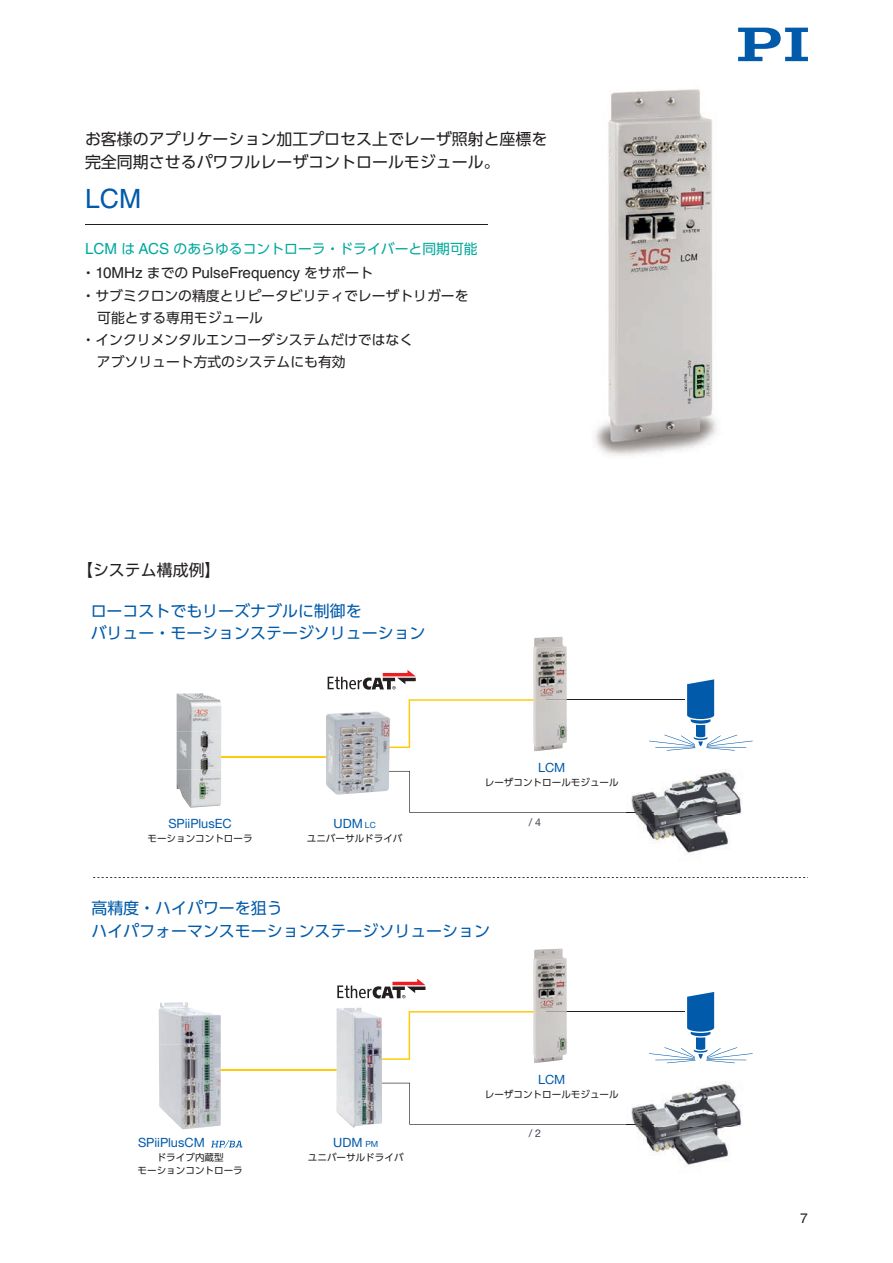
<style>
.page{position:relative;width:893px;height:1263px;background:#fff}
.page>*{position:absolute;margin:0;border:0;box-sizing:border-box;transform-origin:0 0}
.t1{font:26.55px "Helvetica LT Std";color:#015aaa}
.t2{font:15.9px/22.4px "UD Shin Go Pr 6";color:#015aaa}
.t3{font:15.9px/22.4px "UD Shin Go Pr 6";color:#231f20}
.t4{font:15.15px "Helvetica LT Std";color:#231f20}
.t5{font:13.8px/22.4px "UD Shin Go Pr 6";color:#231f20}
.t6{font:13.8px "UD Shin Go Pr 6";color:#00a99d}
.t7{font:13.8px "Helvetica LT Std";color:#231f20}
.t8{font:12.75px "Helvetica Neue LT Std";color:#015aaa}
.t9{font:10.65px "Helvetica Neue LT Std";color:#3b4151}
.t10{font:9.6px/12.8px "UD Shin Go Pr 6";color:#231f20;text-align:center}
.s1{font-family:"Helvetica LT Std";font-size:15.15px}
.s2{font-family:"UD Shin Go Pr 6";font-size:13.8px}
.s3{font-size:8.55px}
</style>
<div class="page">
<svg style="left:390px;top:771px;width:236px;height:42px"></svg>
<hr style="left:219px;top:756px;width:115px;height:2px;background:#feca0a">
<hr style="left:219px;top:1069px;width:125px;height:2px;background:#feca0a">
<svg style="left:93px;top:877px;width:715px;height:1px"></svg>
<svg style="left:211px;top:1140px;width:31px;height:8px"></svg>
<img style="left:177px;top:693px;width:44px;height:115px">
<img style="left:159px;top:1002px;width:31px;height:127px">
<img style="left:190px;top:1008px;width:31px;height:121px">
<hr style="left:543px;top:700px;width:142px;height:1px;background:#231f20">
<img style="left:533px;top:637px;width:34px;height:114px">
<svg style="left:390px;top:699px;width:177px;height:49px"></svg>
<svg style="left:382px;top:1083px;width:244px;height:42px"></svg>
<hr style="left:543px;top:1011px;width:142px;height:1px;background:#231f20">
<img style="left:533px;top:948px;width:34px;height:115px">
<svg style="left:382px;top:1011px;width:185px;height:49px"></svg>
<img style="left:336px;top:1007px;width:46px;height:120px">
<img style="left:326px;top:711px;width:64px;height:84px">
<svg style="left:328px;top:670px;width:88px;height:20px"></svg>
<svg style="left:337px;top:979px;width:88px;height:19px"></svg>
<img style="left:631px;top:769px;width:111px;height:86px">
<img style="left:626px;top:812px;width:32px;height:1px">
<img style="left:631px;top:1081px;width:111px;height:86px">
<img style="left:626px;top:1124px;width:32px;height:1px">
<svg style="left:649px;top:679px;width:104px;height:72px"></svg>
<svg style="left:649px;top:992px;width:104px;height:71px"></svg>
<svg style="left:738px;top:28px;width:70px;height:33px"></svg>
<hr style="left:85px;top:224px;width:403px;height:1px;background:#231f20">
<img style="left:595px;top:89px;width:122px;height:367px">
<p class="t3" style="left:85px;top:128px;width:464px">お客様のアプリケーション加工プロセス上でレーザ照射と座標を完全同期させるパワフルレーザコントロールモジュール。</p>
<h1 class="t1" style="left:85px;top:183px;width:58px">LCM</h1>
<p class="t6" style="left:85px;top:238px;width:394px"><span class="s1">LCM</span> は <span class="s1">ACS</span> のあらゆるコントローラ・ドライバーと同期可能</p>
<p class="t4" style="left:82px;top:264px;width:293px"><span class="s2">・</span>10MHz <span class="s2">までの</span> PulseFrequency <span class="s2">をサポート</span></p>
<p class="t5" style="left:82px;top:284px;width:388px">・サブミクロンの精度とリピータビリティでレーザトリガーを　可能とする専用モジュール<br>・インクリメンタルエンコーダシステムだけではなく<br>　アブソリュート方式のシステムにも有効</p>
<p class="t3" style="left:77px;top:559px;width:145px">【システム構成例】</p>
<p class="t2" style="left:91px;top:599px;width:336px">ローコストでもリーズナブルに制御を<br>バリュー・モーションステージソリューション</p>
<p class="t8" style="left:168px;top:816px;width:65px">SPiiPlusEC</p>
<p class="t10" style="left:147px;top:832px;width:107px">モーションコントローラ</p>
<p class="t8" style="left:334px;top:816px;width:44px">UDM <span class="s3">LC</span></p>
<p class="t10" style="left:307px;top:832px;width:97px">ユニバーサルドライバ</p>
<p class="t8" style="left:538px;top:759px;width:29px">LCM</p>
<p class="t10" style="left:485px;top:776px;width:135px">レーザコントロールモジュール</p>
<p class="t9" style="left:529px;top:815px;width:14px">/ 4</p>
<p class="t2" style="left:91px;top:897px;width:400px">高精度・ハイパワーを狙う<br>ハイパフォーマンスモーションステージソリューション</p>
<p class="t8" style="left:138px;top:1135px;width:68px">SPiiPlusCM</p>
<p class="t8" style="left:333px;top:1135px;width:47px">UDM <span class="s3">PM</span></p>
<p class="t10" style="left:138px;top:1151px;width:107px">ドライブ内蔵型<br>モーションコントローラ</p>
<p class="t10" style="left:308px;top:1151px;width:97px">ユニバーサルドライバ</p>
<p class="t8" style="left:538px;top:1071px;width:29px">LCM</p>
<p class="t10" style="left:485px;top:1087px;width:135px">レーザコントロールモジュール</p>
<p class="t9" style="left:529px;top:1127px;width:14px">/ 2</p>
<p class="t7" style="left:800px;top:1210px;width:9px">7</p>
</div>
